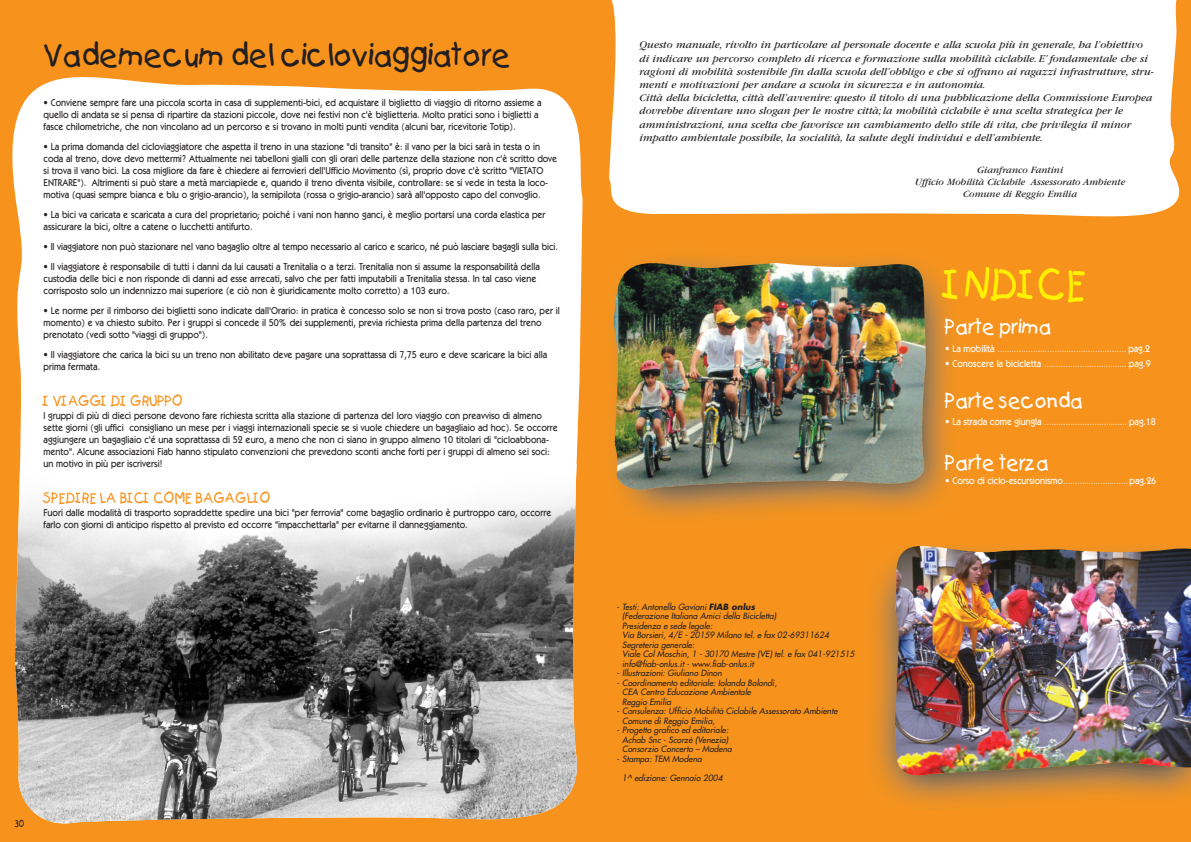
<style>
.page{position:relative;width:1191px;height:842px;background:#fff}
.page>*{position:absolute;margin:0;border:0;box-sizing:border-box;transform-origin:0 0}
.t1{font:40px "Kids";color:#fff101;scale:.9 1}
.t2{font:30px "Kids";color:#231f20;scale:.9 1}
.t3{font:20px "Kids";color:#fff;scale:.9 1}
.t4{font:14px "Kids";color:#f7931d;scale:.9 1}
.t5{font:italic 11px/13.2px "Garamond";color:#231f20}
.t6{font:500 10px/12px "Itc Kabel";color:#231f20;scale:.9 1}
.t7{font:500 10px "Itc Kabel";letter-spacing:-.005em;color:#fff;scale:.9 1}
.t8{font:italic 10px/12px "Garamond";color:#231f20;text-align:center}
.t9{font:10px "Kids";color:#231f20;scale:.9 1}
.t10{font:italic 8.5px/9.5px "Futura";color:#231f20}
.t11{font:500 8px "Itc Kabel";color:#fff;scale:.9 1}
.s1{font-weight:700}
.s2{font-size:10px}
.s3{font-size:8px}
</style>
<div class="page">
<div style="left:0;top:1px;width:596px;height:841px;background:#f7931d"></div>
<div style="left:12px;top:77px;width:571px;height:387px;background:#fff"></div>
<img style="left:15px;top:464px;width:562px;height:360px">
<div style="left:595px;top:1px;width:595px;height:841px;background:#f7931d"></div>
<img style="left:623px;top:272px;width:329px;height:245px">
<svg style="left:620px;top:257px;width:309px;height:237px"></svg>
<img style="left:613px;top:263px;width:313px;height:227px">
<img style="left:873px;top:563px;width:317px;height:241px">
<svg style="left:892px;top:561px;width:298px;height:221px;background:#b38147"></svg>
<img style="left:894px;top:545px;width:296px;height:231px">
<div style="left:609px;top:1px;width:571px;height:216px;background:#fff"></div>
<h2 class="t2" style="left:44px;top:44px;width:520px">Vademecum del cicloviaggiatore</h2>
<p class="t6" style="left:44px;top:97px;width:555px">• Conviene sempre fare una piccola scorta in casa di supplementi-bici, ed acquistare il biglietto di viaggio di ritorno assieme a quello di andata se si pensa di ripartire da stazioni piccole, dove nei festivi non c'è biglietteria. Molto pratici sono i biglietti a fasce chilometriche, che non vincolano ad un percorso e si trovano in molti punti vendita (alcuni bar, ricevitorie Totip).</p>
<p class="t6" style="left:44px;top:141px;width:572px">• La prima domanda del cicloviaggiatore che aspetta il treno in una stazione "di transito" è: il vano per la bici sarà in testa o in coda al treno, dove devo mettermi? Attualmente nei tabelloni gialli con gli orari delle partenze della stazione non c'è scritto dove si trova il vano bici. La cosa migliore da fare è chiedere ai ferrovieri dell'Ufficio Movimento (sì, proprio dove c'è scritto "VIETATO ENTRARE"). Altrimenti si può stare a metà marciapiede e, quando il treno diventa visibile, controllare: se si vede in testa la loco&shy;motiva (quasi sempre bianca e blu o grigio-arancio), la semipilota (rossa o grigio-arancio) sarà all'opposto capo del convoglio.</p>
<p class="t6" style="left:44px;top:209px;width:559px">• La bici va caricata e scaricata a cura del proprietario; poiché i vani non hanno ganci, è meglio portarsi una corda elastica per assicurare la bici, oltre a catene o lucchetti antifurto.</p>
<p class="t6" style="left:44px;top:241px;width:573px">• Il viaggiatore non può stazionare nel vano bagaglio oltre al tempo necessario al carico e scarico, né può lasciare bagagli sulla bici.</p>
<p class="t6" style="left:44px;top:261px;width:553px">• Il viaggiatore è responsabile di tutti i danni da lui causati a Trenitalia o a terzi. Trenitalia non si assume la responsabilità della custodia delle bici e non risponde di danni ad esse arrecati, salvo che per fatti imputabili a Trenitalia stessa. In tal caso viene corrisposto solo un indennizzo mai superiore (e ciò non è giuridicamente molto corretto) a 103 euro.</p>
<p class="t6" style="left:44px;top:305px;width:575px">• Le norme per il rimborso dei biglietti sono indicate dall'Orario: in pratica è concesso solo se non si trova posto (caso raro, per il momento) e va chiesto subito. Per i gruppi si concede il 50% dei supplementi, previa richiesta prima della partenza del treno prenotato (vedi sotto "viaggi di gruppo").</p>
<p class="t6" style="left:44px;top:349px;width:561px">• Il viaggiatore che carica la bici su un treno non abilitato deve pagare una soprattassa di 7,75 euro e deve scaricare la bici alla prima fermata.</p>
<h3 class="t4" style="left:44px;top:395px;width:156px">I VIAGGI DI GRUPPO</h3>
<p class="t6" style="left:44px;top:411px;width:573px">I gruppi di più di dieci persone devono fare richiesta scritta alla stazione di partenza del loro viaggio con preavviso di almeno sette giorni (gli uffici consigliano un mese per i viaggi internazionali specie se si vuole chiedere un bagagliaio ad hoc). Se occorre aggiungere un bagagliaio c'é una soprattassa di 52 euro, a meno che non ci siano in gruppo almeno 10 titolari di "cicloabbona&shy;mento". Alcune associazioni Fiab hanno stipulato convenzioni che prevedono sconti anche forti per i gruppi di almeno sei soci: un motivo in più per iscriversi!</p>
<h3 class="t4" style="left:44px;top:492px;width:254px">SPEDIRE LA BICI COME BAGAGLIO</h3>
<p class="t6" style="left:44px;top:508px;width:566px">Fuori dalle modalità di trasporto sopraddette spedire una bici "per ferrovia" come bagaglio ordinario è purtroppo caro, occorre farlo con giorni di anticipo rispetto al previsto ed occorre "impacchettarla" per evitarne il danneggiamento.</p>
<p class="t9" style="left:15px;top:819px;width:12px">30</p>
<p class="t5" style="left:639px;top:39px;width:515px">Questo manuale, rivolto in particolare al personale docente e alla scuola più in generale, ha l’obiettivo di indicare un percorso completo di ricerca e formazione sulla mobilità ciclabile. E’ fondamentale che si ragioni di mobilità sostenibile fin dalla scuola dell’obbligo e che si offrano ai ragazzi infrastrutture, stru&shy;menti e motivazioni per andare a scuola in sicurezza e in autonomia.<br>Città della bicicletta, città dell’avvenire: questo il titolo di una pubblicazione della Commissione Europea dovrebbe diventare uno slogan per le nostre città; la mobilità ciclabile è una scelta strategica per le amministrazioni, una scelta che favorisce un cambiamento dello stile di vita, che privilegia il minor impatto ambientale possibile, la socialità, la salute degli individui e dell’ambiente.</p>
<p class="t8" style="left:915px;top:165px;width:212px">Gianfranco Fantini<br>Ufficio Mobilità Ciclabile Assessorato Ambiente<br>Comune di Reggio Emilia</p>
<p class="t10" style="left:622px;top:602px;width:234px;text-indent:-6px">- Testi: Antonella Gaviani <span class="s1">FIAB onlus<br></span>(Federazione Italiana Amici della Bicicletta)<br>Presidenza e sede legale:<br>Via Borsieri, 4/E - 20159 Milano tel. e fax 02-69311624<br>Segreteria generale:<br>Viale Col Moschin, 1 - 30170 Mestre (VE) tel. e fax 041-921515 info@fiab-onlus.it - www.fiab-onlus.it</p>
<p class="t10" style="left:616px;top:669px;width:107px">- Illustrazioni: Giuliano Dinon</p>
<p class="t10" style="left:622px;top:678px;width:156px;text-indent:-6px">- Coordinamento editoriale: Iolanda Bolondi,<br>CEA Centro Educazione Ambientale<br>Reggio Emilia</p>
<p class="t10" style="left:622px;top:707px;width:217px;text-indent:-6px">- Consulenza: Ufficio Mobilità Ciclabile Assessorato Ambiente<br>Comune di Reggio Emilia,</p>
<p class="t10" style="left:622px;top:726px;width:111px;text-indent:-6px">- Progetto grafico ed editoriale:<br>Achab Snc - Scorzé (Venezia)<br>Consorzio Concerto – Modena</p>
<p class="t10" style="left:616px;top:754px;width:87px">- Stampa: TEM Modena</p>
<p class="t10" style="left:622px;top:773px;width:102px">1^ edizione: Gennaio 2004</p>
<h1 class="t1" style="left:945px;top:269px;width:158px">INDICE</h1>
<h3 class="t3" style="left:945px;top:318px;width:119px">Parte prima</h3>
<p class="t11" style="left:945px;top:346px;width:229px"><span class="s2">• La mobilità</span> ……………………………………………… <span class="s2">pag.2</span></p>
<p class="t7" style="left:945px;top:360px;width:230px">• Conoscere la bicicletta <span class="s3">………………………..……</span> pag.9</p>
<h3 class="t3" style="left:945px;top:393px;width:154px">Parte seconda</h3>
<p class="t7" style="left:945px;top:418px;width:235px">• La strada come giungla <span class="s3">………………………..……</span> pag.18</p>
<h3 class="t3" style="left:945px;top:455px;width:116px">Parte terza</h3>
<p class="t7" style="left:945px;top:477px;width:236px">• Corso di ciclo-escursionismo<span class="s3">………..………..……</span> pag.26</p>
</div>
